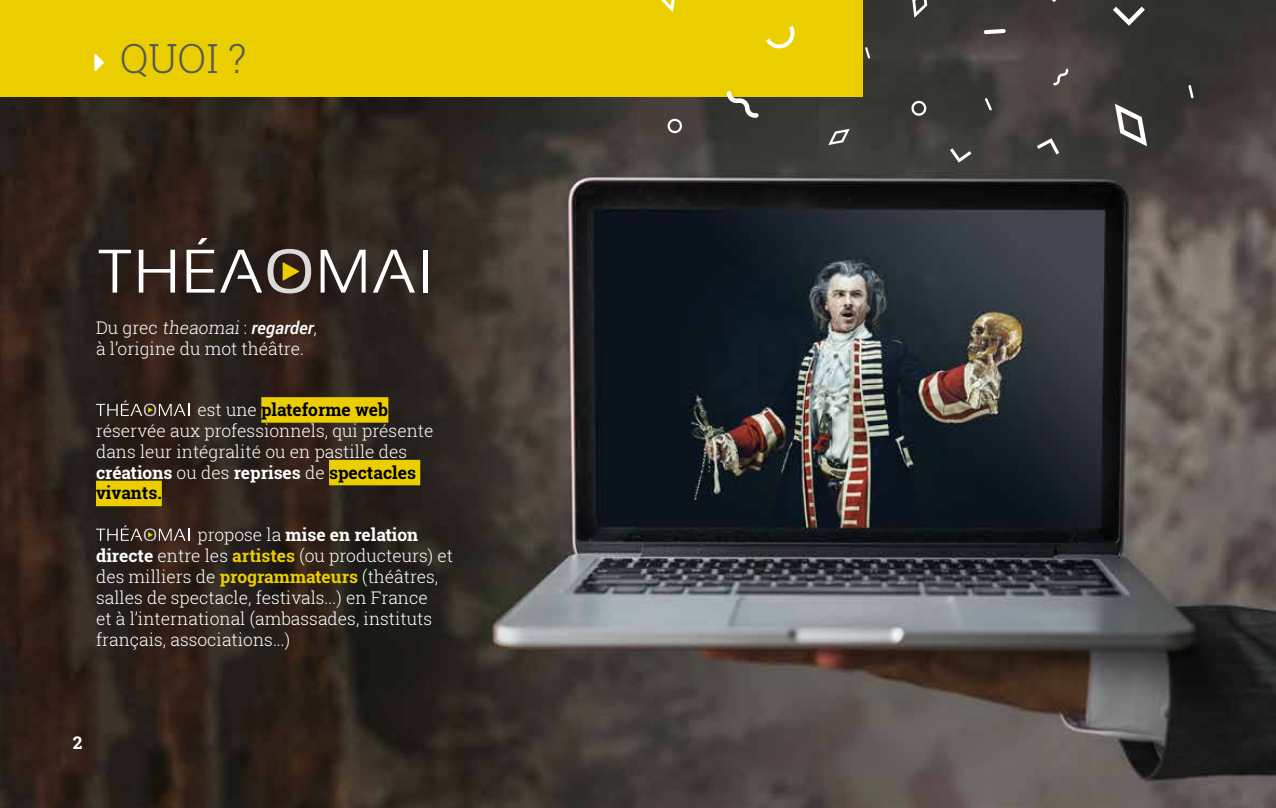
<style>
.page{position:relative;width:1276px;height:808px;background:#fff}
.page>*{position:absolute;margin:0;border:0;box-sizing:border-box;transform-origin:0 0}
.t1{font:300 40.2px "Roboto Slab";color:#575756}
.t2{font:300 17.4px/20.9px "Roboto Slab";color:#fff}
.t3{font:700 17.4px "Roboto Slab";color:#fff}
.s1{font-family:"Roboto";font-weight:500;font-style:italic}
.s2{font-weight:700;color:#000}
.s3{font-weight:700}
.s4{font-weight:700;color:#eace00}
</style>
<div class="page">
<img style="left:0;top:0;width:1276px;height:808px">
<div style="left:261px;top:397px;width:127px;height:26px;background:#eace00"></div>
<div style="left:329px;top:460px;width:91px;height:25px;background:#eace00"></div>
<div style="left:96px;top:481px;width:66px;height:25px;background:#eace00"></div>
<svg style="left:99px;top:250px;width:32px;height:43px"></svg>
<svg style="left:139px;top:250px;width:36px;height:43px"></svg>
<svg style="left:321px;top:250px;width:45px;height:43px"></svg>
<svg style="left:373px;top:250px;width:42px;height:43px"></svg>
<div style="left:423px;top:250px;width:5px;height:43px;background:#fff"></div>
<svg style="left:186px;top:238px;width:125px;height:55px;background:#5c524a"></svg>
<div style="left:0;top:0;width:862px;height:97px;background:#eace00"></div>
<svg style="left:766px;top:26px;width:29px;height:22px"></svg>
<svg style="left:666px;top:119px;width:17px;height:14px"></svg>
<svg style="left:910px;top:101px;width:17px;height:15px"></svg>
<svg style="left:661px;top:0;width:14px;height:12px"></svg>
<svg style="left:1115px;top:104px;width:32px;height:42px"></svg>
<svg style="left:912px;top:0;width:15px;height:18px"></svg>
<svg style="left:828px;top:129px;width:21px;height:16px"></svg>
<svg style="left:1053px;top:69px;width:15px;height:16px"></svg>
<svg style="left:727px;top:91px;width:32px;height:27px"></svg>
<svg style="left:1188px;top:85px;width:5px;height:13px"></svg>
<svg style="left:985px;top:98px;width:7px;height:12px"></svg>
<svg style="left:983px;top:29px;width:22px;height:5px"></svg>
<svg style="left:865px;top:47px;width:5px;height:11px"></svg>
<svg style="left:950px;top:148px;width:21px;height:15px"></svg>
<svg style="left:1037px;top:138px;width:22px;height:16px"></svg>
<svg style="left:1113px;top:7px;width:32px;height:19px"></svg>
<svg style="left:96px;top:400px;width:93px;height:16px"></svg>
<svg style="left:96px;top:525px;width:93px;height:16px"></svg>
<h1 class="t1" style="left:120px;top:31px;width:128px">QUOI ?</h1>
<p class="t2" style="left:96px;top:317px;width:222px">Du grec theaomai : <span class="s1">regarder</span>, à l’origine du mot théâtre.</p>
<p class="t2" style="left:96px;top:399px;width:339px;text-indent:101px">est une <span class="s2">plateforme web </span>réservée aux professionnels, qui présente dans leur intégralité ou en pastille des <span class="s3">créations</span> ou des <span class="s3">reprises</span> de <span class="s2">spectacles vivants.</span></p>
<p class="t2" style="left:96px;top:524px;width:358px;text-indent:101px">propose la <span class="s3">mise en relation directe</span> entre les <span class="s4">artistes</span> (ou producteurs) et des milliers de <span class="s4">programmateurs</span> (théâtres, salles de spectacle, festivals...) en France<br>et à l’international (ambassades, instituts français, associations...)</p>
<p class="t3" style="left:73px;top:730px;width:11px">2</p>
</div>
